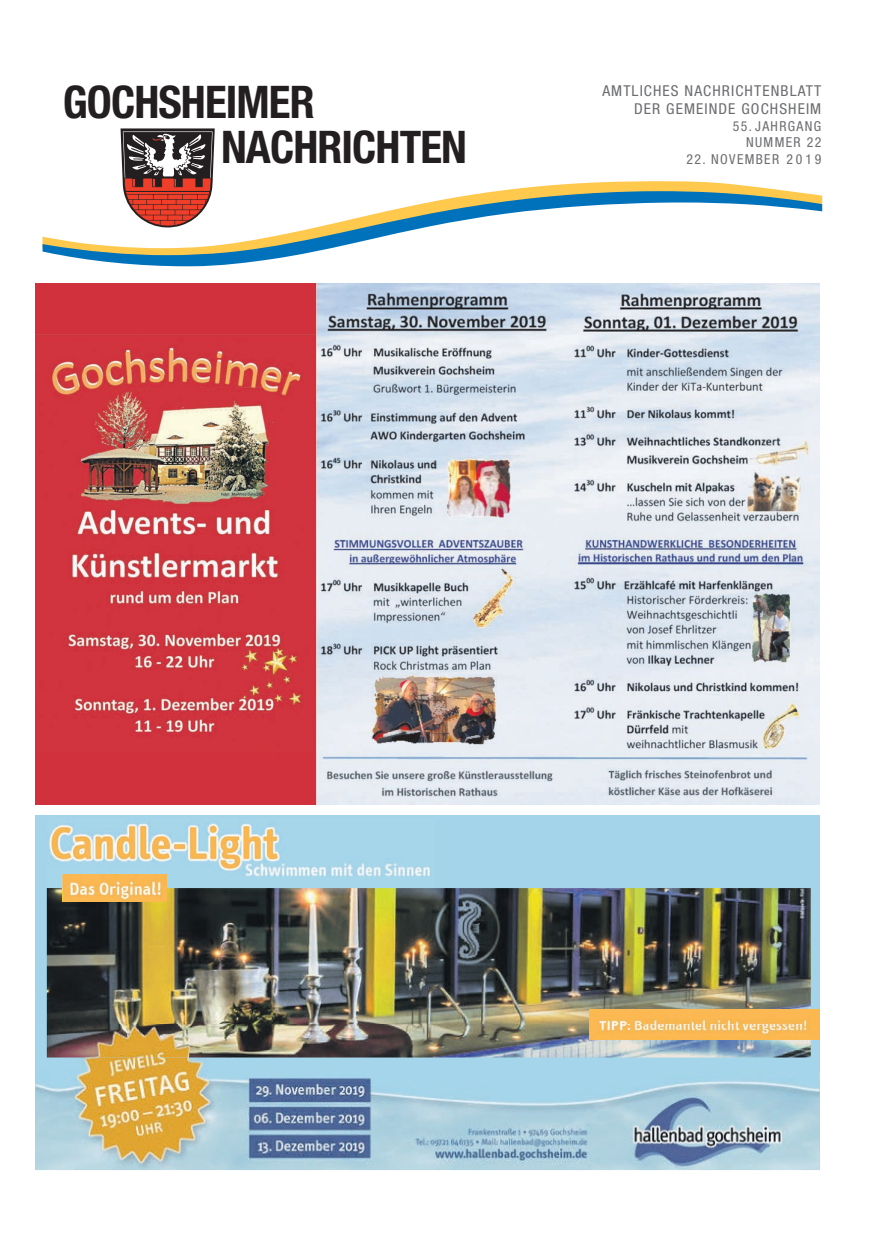
<style>
.page{position:relative;width:886px;height:1241px;background:#fff}
.page>*{position:absolute;margin:0;border:0;box-sizing:border-box;transform-origin:0 0}
.t1{font:700 condensed 45px/44.8px "Helvetica Neue";letter-spacing:-.02em;color:#231f20}
.t2{font:condensed 15px/18px "Helvetica Neue";letter-spacing:.07em;color:#6c6d70;text-align:right;scale:1.04 1}
.t3{font:condensed 13.75px/16.5px "Helvetica Neue";letter-spacing:.1em;color:#6c6d70;text-align:right}
</style>
<div class="page">
<svg style="left:121px;top:128px;width:94px;height:53px"></svg>
<svg style="left:122px;top:181px;width:665px;height:10px"></svg>
<svg style="left:43px;top:191px;width:779px;height:75px"></svg>
<div style="left:35px;top:815px;width:784px;height:354px;background:#a4d4ea"></div>
<img style="left:49px;top:819px;width:382px;height:58px">
<img style="left:47px;top:888px;width:764px;height:135px">
<img style="left:35px;top:1023px;width:784px;height:146px">
<img style="left:819px;top:1009px;width:1px;height:30px">
<img style="left:589px;top:1009px;width:230px;height:30px">
<img style="left:62px;top:874px;width:105px;height:27px">
<div style="left:35px;top:283px;width:281px;height:521px;background:#d0313d"></div>
<img style="left:35px;top:334px;width:281px;height:400px">
<img style="left:316px;top:283px;width:503px;height:521px">
<h1 class="t1" style="left:221px;top:79px;width:247px;text-indent:-158px">GOCHSHEIMER<br>NACHRICHTEN</h1>
<p class="t2" style="left:602px;top:82px;width:212px">AMTLICHES NACHRICHTENBLATT<br>DER GEMEINDE GOCHSHEIM</p>
<p class="t3" style="left:733px;top:117px;width:90px">55. JAHRGANG<br>NUMMER 22</p>
<p class="t3" style="left:686px;top:150px;width:136px">22. NOVEMBER 2019</p>
</div>
